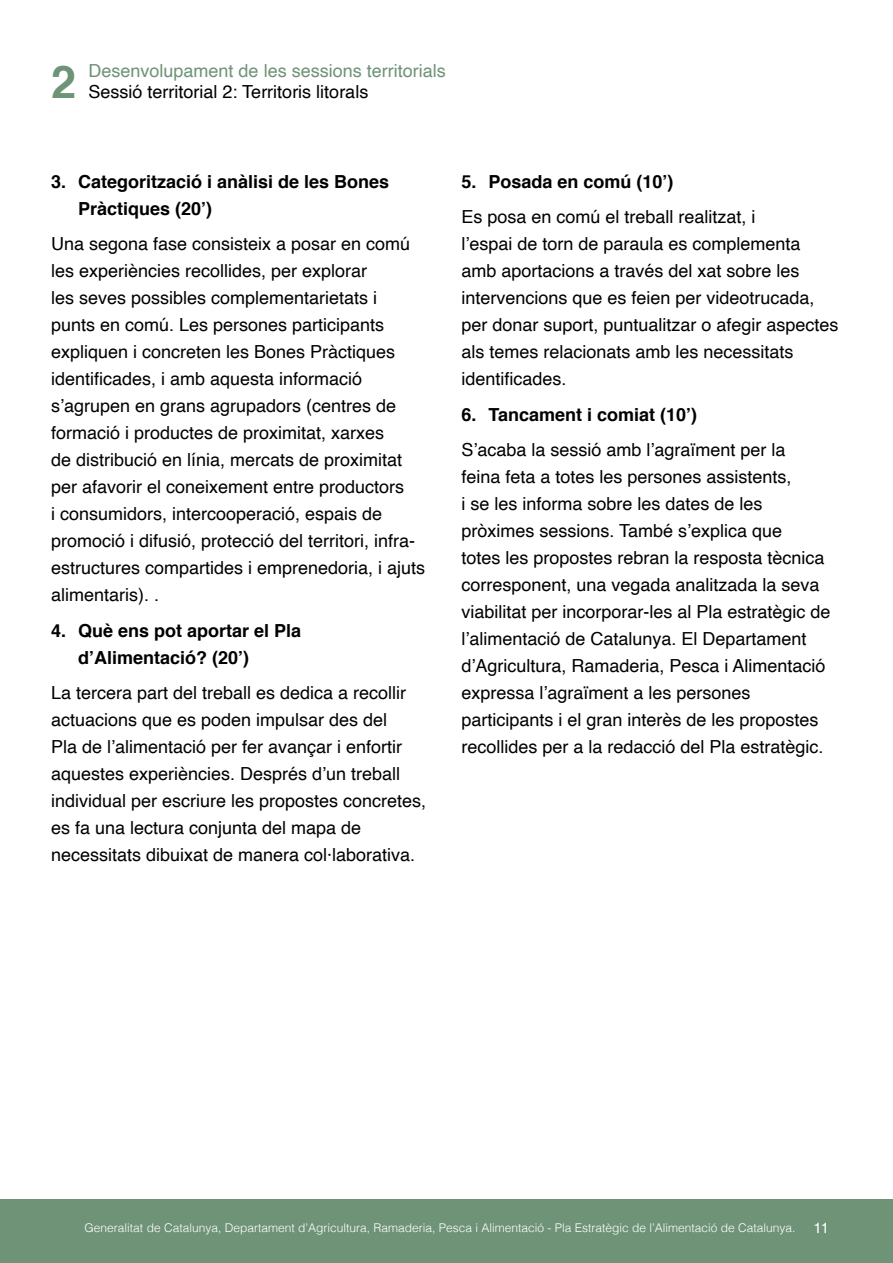
<style>
.page{position:relative;width:893px;height:1263px;background:#fff}
.page>*{position:absolute;margin:0;border:0;box-sizing:border-box;transform-origin:0 0}
.t1{font:700 45px "Helvetica";color:#6e9377}
.t2{font:18px/27px "Helvetica";color:#000}
.t3{font:700 18px/27px "Helvetica";color:#000}
.t4{font:18px "Helvetica";color:#6e9377}
.t5{font:15px "Helvetica";color:#fff}
.t6{font:300 12px "Helvetica";color:#fff}
</style>
<div class="page">
<div style="left:0;top:1199px;width:893px;height:64px;background:#6e9377"></div>
<h1 class="t1" style="left:51px;top:45px;width:27px">2</h1>
<p class="t4" style="left:89px;top:57px;width:359px">Desenvolupament de les sessions territorials</p>
<p class="t2" style="left:89px;top:78px;width:281px">Sessió territorial 2: Territoris litorals</p>
<p class="t3" style="left:78px;top:168px;width:313px;text-indent:-27px">3. Categorització i anàlisi de les Bones<br>Pràctiques (20’)</p>
<p class="t2" style="left:51px;top:231px;width:376px">Una segona fase consisteix a posar en comú les experiències recollides, per explorar<br>les seves possibles complementarietats i punts en comú. Les persones participants expliquen i concreten les Bones Pràctiques identificades, i amb aquesta informació s’agrupen en grans agrupadors (centres de formació i productes de proximitat, xarxes<br>de distribució en línia, mercats de proximitat per afavorir el coneixement entre productors<br>i consumidors, intercooperació, espais de promoció i difusió, protecció del territori, infra&shy;estructures compartides i emprenedoria, i ajuts alimentaris). .</p>
<p class="t3" style="left:78px;top:617px;width:225px;text-indent:-27px">4. Què ens pot aportar el Pla d’Alimentació? (20’)</p>
<p class="t2" style="left:51px;top:680px;width:377px">La tercera part del treball es dedica a recollir actuacions que es poden impulsar des del<br>Pla de l’alimentació per fer avançar i enfortir aquestes experiències. Després d’un treball individual per escriure les propostes concretes, es fa una lectura conjunta del mapa de necessitats dibuixat de manera col·laborativa.</p>
<p class="t3" style="left:461px;top:168px;width:214px">5. Posada en comú (10’)</p>
<p class="t2" style="left:461px;top:204px;width:379px">Es posa en comú el treball realitzat, i<br>l’espai de torn de paraula es complementa amb aportacions a través del xat sobre les intervencions que es feien per videotrucada, per donar suport, puntualitzar o afegir aspectes als temes relacionats amb les necessitats identificades.</p>
<p class="t3" style="left:461px;top:401px;width:237px">6. Tancament i comiat (10’)</p>
<p class="t2" style="left:461px;top:437px;width:371px">S’acaba la sessió amb l’agraïment per la<br>feina feta a totes les persones assistents,<br>i se les informa sobre les dates de les pròximes sessions. També s’explica que<br>totes les propostes rebran la resposta tècnica corresponent, una vegada analitzada la seva viabilitat per incorporar-les al Pla estratègic de l’alimentació de Catalunya. El Departament d’Agricultura, Ramaderia, Pesca i Alimentació expressa l’agraïment a les persones participants i el gran interès de les propostes recollides per a la redacció del Pla estratègic.</p>
<p class="t6" style="left:85px;top:1217px;width:712px">Generalitat de Catalunya, Departament d’Agricultura, Ramaderia, Pesca i Alimentació - Pla Estratègic de l’Alimentació de Catalunya.</p>
<p class="t5" style="left:814px;top:1216px;width:17px">11</p>
</div>
